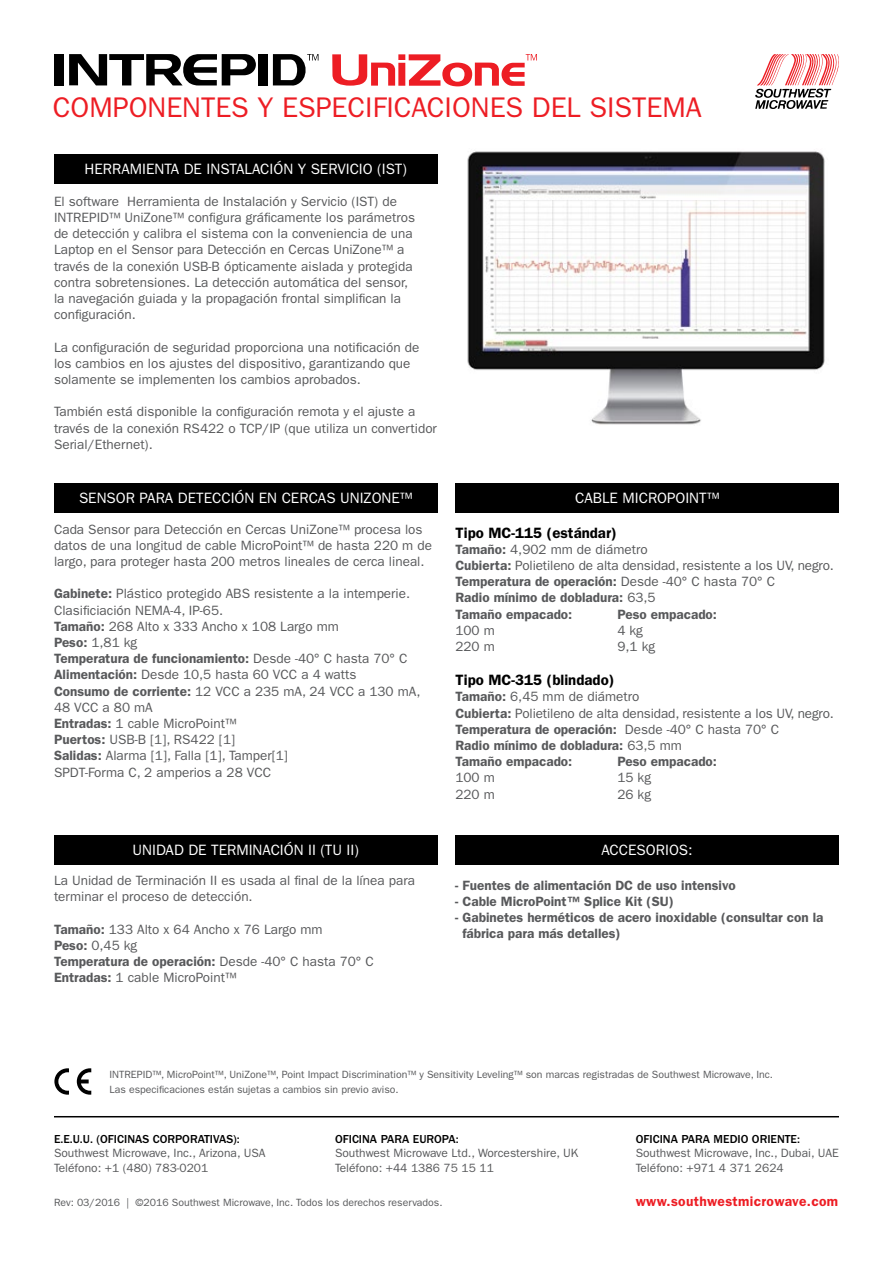
<style>
.page{position:relative;width:893px;height:1263px;background:#fff}
.page>*{position:absolute;margin:0;border:0;box-sizing:border-box;transform-origin:0 0}
.t1{font:28.5px "ITC Franklin Gothic Std";color:#ed1d24}
.t2{font:15px "ITC Franklin Gothic Std";color:#fff}
.t3{font:600 15px "ITC Franklin Gothic Std";color:#000}
.t4{font:600 13.8px "ITC Franklin Gothic Std";letter-spacing:.025em;color:#ed1d24}
.t5{font:13.5px/16.2px "ITC Franklin Gothic Std";color:#58595b}
.t6{font:600 13.5px/16.2px "ITC Franklin Gothic Std";color:#58595b}
.t7{font:12px/14.4px "ITC Franklin Gothic Std";color:#58595b}
.t8{font:500 12px "ITC Franklin Gothic Std";color:#000}
.t9{font:10.5px/15px "ITC Franklin Gothic Std";color:#58595b}
.s1{font-weight:600}
</style>
<div class="page">
<div style="left:54px;top:483px;width:383px;height:30px;background:#000"></div>
<div style="left:54px;top:835px;width:383px;height:30px;background:#000"></div>
<div style="left:455px;top:835px;width:384px;height:30px;background:#000"></div>
<div style="left:455px;top:483px;width:384px;height:30px;background:#000"></div>
<div style="left:54px;top:154px;width:383px;height:30px;background:#000"></div>
<svg style="left:77px;top:1068px;width:14px;height:27px"></svg>
<svg style="left:54px;top:1068px;width:15px;height:27px"></svg>
<svg style="left:755px;top:54px;width:84px;height:55px"></svg>
<img style="left:467px;top:151px;width:358px;height:274px">
<svg style="left:332px;top:54px;width:205px;height:32px"></svg>
<div style="left:54px;top:54px;width:9px;height:31px;background:#000"></div>
<div style="left:259px;top:54px;width:9px;height:31px;background:#000"></div>
<svg style="left:273px;top:54px;width:45px;height:32px"></svg>
<svg style="left:69px;top:54px;width:187px;height:31px"></svg>
<hr style="left:54px;top:1116px;width:785px;height:1px;background:#000">
<h1 class="t1" style="left:53px;top:91px;width:650px">COMPONENTES Y ESPECIFICACIONES DEL SISTEMA</h1>
<p class="t2" style="left:85px;top:160px;width:324px">HERRAMIENTA DE INSTALACIÓN Y SERVICIO (IST)</p>
<p class="t5" style="left:54px;top:193px;width:362px">El software Herramienta de Instalación y Servicio (IST) de INTREPID™ UniZone™ configura gráficamente los parámetros de detección y calibra el sistema con la conveniencia de una Laptop en el Sensor para Detección en Cercas UniZone™ a través de la conexión USB-B ópticamente aislada y protegida contra sobretensiones. La detección automática del sensor, la navegación guiada y la propagación frontal simplifican la configuración.</p>
<p class="t5" style="left:54px;top:339px;width:367px">La configuración de seguridad proporciona una notificación de los cambios en los ajustes del dispositivo, garantizando que solamente se implementen los cambios aprobados.</p>
<p class="t5" style="left:54px;top:404px;width:384px">También está disponible la configuración remota y el ajuste a través de la conexión RS422 o TCP/IP (que utiliza un convertidor<br>Serial/Ethernet).</p>
<p class="t2" style="left:79px;top:490px;width:335px">SENSOR PARA DETECCIÓN EN CERCAS UNIZONE™</p>
<p class="t5" style="left:54px;top:521px;width:379px">Cada Sensor para Detección en Cercas UniZone™ procesa los datos de una longitud de cable MicroPoint™ de hasta 220 m de largo, para proteger hasta 200 metros lineales de cerca lineal.</p>
<p class="t5" style="left:54px;top:586px;width:368px"><span class="s1">Gabinete:</span> Plástico protegido ABS resistente a la intemperie.<br>Clasificiación NEMA-4, IP-65.<br><span class="s1">Tamaño:</span> 268 Alto x 333 Ancho x 108 Largo mm<br><span class="s1">Peso:</span> 1,81 kg<br><span class="s1">Temperatura de funcionamiento:</span> Desde -40° C hasta 70° C <span class="s1">Alimentación:</span> Desde 10,5 hasta 60 VCC a 4 watts<br><span class="s1">Consumo de corriente:</span> 12 VCC a 235 mA, 24 VCC a 130 mA, 48 VCC a 80 mA<br><span class="s1">Entradas:</span> 1 cable MicroPoint™<br><span class="s1">Puertos:</span> USB-B [1], RS422 [1]<br><span class="s1">Salidas:</span> Alarma [1], Falla [1], Tamper[1]<br>SPDT-Forma C, 2 amperios a 28 VCC</p>
<p class="t2" style="left:575px;top:490px;width:146px">CABLE MICROPOINT™</p>
<p class="t3" style="left:455px;top:524px;width:163px">Tipo MC-115 (estándar)</p>
<p class="t5" style="left:455px;top:541px;width:380px"><span class="s1">Tamaño:</span> 4,902 mm de diámetro<br><span class="s1">Cubierta:</span> Polietileno de alta densidad, resistente a los UV, negro.<br><span class="s1">Temperatura de operación:</span> Desde -40° C hasta 70° C<br><span class="s1">Radio mínimo de dobladura:</span> 63,5<br><span class="s1">Tamaño empacado:</span></p>
<p class="t6" style="left:617px;top:606px;width:101px">Peso empacado:</p>
<p class="t5" style="left:455px;top:622px;width:41px">100 m</p>
<p class="t5" style="left:617px;top:622px;width:27px">4 kg</p>
<p class="t5" style="left:455px;top:638px;width:41px">220 m</p>
<p class="t5" style="left:617px;top:638px;width:39px">9,1 kg</p>
<p class="t3" style="left:455px;top:671px;width:161px">Tipo MC-315 (blindado)</p>
<p class="t5" style="left:455px;top:689px;width:380px"><span class="s1">Tamaño:</span> 6,45 mm de diámetro<br><span class="s1">Cubierta:</span> Polietileno de alta densidad, resistente a los UV, negro.<br><span class="s1">Temperatura de operación:</span> Desde -40° C hasta 70° C<br><span class="s1">Radio mínimo de dobladura:</span> 63,5 mm<br><span class="s1">Tamaño empacado:</span></p>
<p class="t6" style="left:617px;top:753px;width:101px">Peso empacado:</p>
<p class="t5" style="left:455px;top:770px;width:41px">100 m</p>
<p class="t5" style="left:617px;top:770px;width:35px">15 kg</p>
<p class="t5" style="left:455px;top:786px;width:41px">220 m</p>
<p class="t5" style="left:617px;top:786px;width:35px">26 kg</p>
<p class="t2" style="left:133px;top:841px;width:228px">UNIDAD DE TERMINACIÓN II (TU II)</p>
<p class="t2" style="left:601px;top:841px;width:93px">ACCESORIOS:</p>
<p class="t5" style="left:54px;top:872px;width:362px">La Unidad de Terminación II es usada al final de la línea para terminar el proceso de detección.</p>
<p class="t5" style="left:54px;top:921px;width:321px"><span class="s1">Tamaño:</span> 133 Alto x 64 Ancho x 76 Largo mm<br><span class="s1">Peso:</span> 0,45 kg<br><span class="s1">Temperatura de operación:</span> Desde -40° C hasta 70° C<br><span class="s1">Entradas:</span> 1 cable MicroPoint™</p>
<p class="t6" style="left:455px;top:877px;width:282px">- Fuentes de alimentación DC de uso intensivo</p>
<p class="t6" style="left:455px;top:893px;width:220px">- Cable MicroPoint™ Splice Kit (SU)</p>
<p class="t6" style="left:462px;top:909px;width:362px;text-indent:-7px">- Gabinetes herméticos de acero inoxidable (consultar con la fábrica para más detalles)</p>
<p class="t9" style="left:109px;top:1067px;width:665px">INTREPID™, MicroPoint™, UniZone™, Point Impact Discrimination™ y Sensitivity Leveling™ son marcas registradas de Southwest Microwave, Inc.<br>Las especificaciones están sujetas a cambios sin previo aviso.</p>
<p class="t8" style="left:54px;top:1132px;width:187px">E.E.U.U. (OFICINAS CORPORATIVAS):</p>
<p class="t7" style="left:54px;top:1146px;width:213px">Southwest Microwave, Inc., Arizona, USA<br>Teléfono: +1 (480) 783-0201</p>
<p class="t8" style="left:335px;top:1132px;width:125px">OFICINA PARA EUROPA:</p>
<p class="t7" style="left:335px;top:1146px;width:245px">Southwest Microwave Ltd., Worcestershire, UK<br>Teléfono: +44 1386 75 15 11</p>
<p class="t8" style="left:636px;top:1132px;width:166px">OFICINA PARA MEDIO ORIENTE:</p>
<p class="t7" style="left:636px;top:1146px;width:205px">Southwest Microwave, Inc., Dubai, UAE<br>Teléfono: +971 4 371 2624</p>
<p class="t9" style="left:54px;top:1195px;width:390px">Rev: 03/2016 | ©2016 Southwest Microwave, Inc. Todos los derechos reservados.</p>
<p class="t4" style="left:636px;top:1193px;width:204px">www.southwestmicrowave.com</p>
</div>
